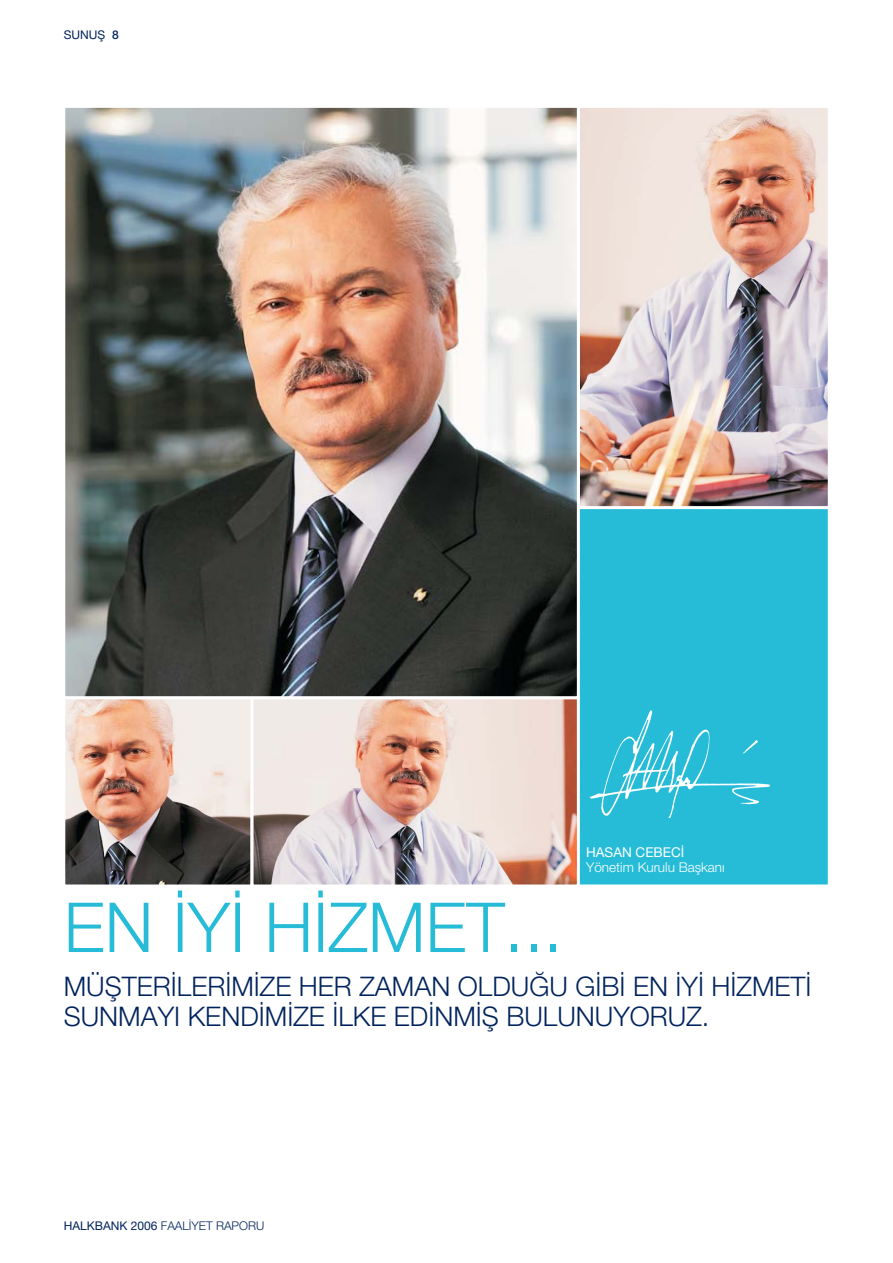
<style>
.page{position:relative;width:893px;height:1263px;background:#fff}
.page>*{position:absolute;margin:0;border:0;box-sizing:border-box;transform-origin:0 0}
.t1{font:300 69px "Helvetica Neue";color:#26bcd7}
.t2{font:300 27px/30px "Helvetica Neue";color:#00235d}
.t3{font:300 13.5px "Helvetica Neue";color:#fff}
.t4{font:13.5px "Helvetica Neue";color:#fff}
.t5{font:300 12px "Helvetica Neue";color:#00235d}
.t6{font:12px "Helvetica Neue";color:#00235d}
.s1{font-weight:500}
.s2{font-weight:400}
</style>
<div class="page">
<div style="left:62px;top:105px;width:769px;height:783px;background:#26bcd7;border:3px solid #fff"></div>
<img style="left:66px;top:700px;width:184px;height:184px">
<div style="left:62px;top:696px;width:192px;height:192px;border:3px solid #fff"></div>
<img style="left:254px;top:700px;width:322px;height:184px">
<div style="left:250px;top:696px;width:330px;height:192px;border:3px solid #fff"></div>
<img style="left:581px;top:109px;width:246px;height:396px">
<div style="left:577px;top:105px;width:254px;height:404px;border:3px solid #fff"></div>
<img style="left:66px;top:109px;width:510px;height:586px">
<div style="left:62px;top:105px;width:518px;height:594px;border:3px solid #fff"></div>
<img style="left:590px;top:710px;width:180px;height:109px">
<p class="t6" style="left:64px;top:30px;width:56px">SUNUfi <span class="s1">8</span></p>
<h1 class="t1" style="left:64px;top:903px;width:500px">EN ‹Y‹ H‹ZMET...</h1>
<p class="t4" style="left:586px;top:847px;width:100px">HASAN CEBEC‹</p>
<p class="t3" style="left:586px;top:863px;width:140px">Yönetim Kurulu Baflkan›</p>
<p class="t2" style="left:64px;top:974px;width:749px">MÜfiTER‹LER‹M‹ZE HER ZAMAN OLDU⁄U G‹B‹ EN ‹Y‹ H‹ZMET‹<br>SUNMAYI KEND‹M‹ZE ‹LKE ED‹NM‹fi BULUNUYORUZ.</p>
<p class="t5" style="left:64px;top:1221px;width:202px"><span class="s2">HALKBANK 2006</span> FAAL‹YET RAPORU</p>
</div>
